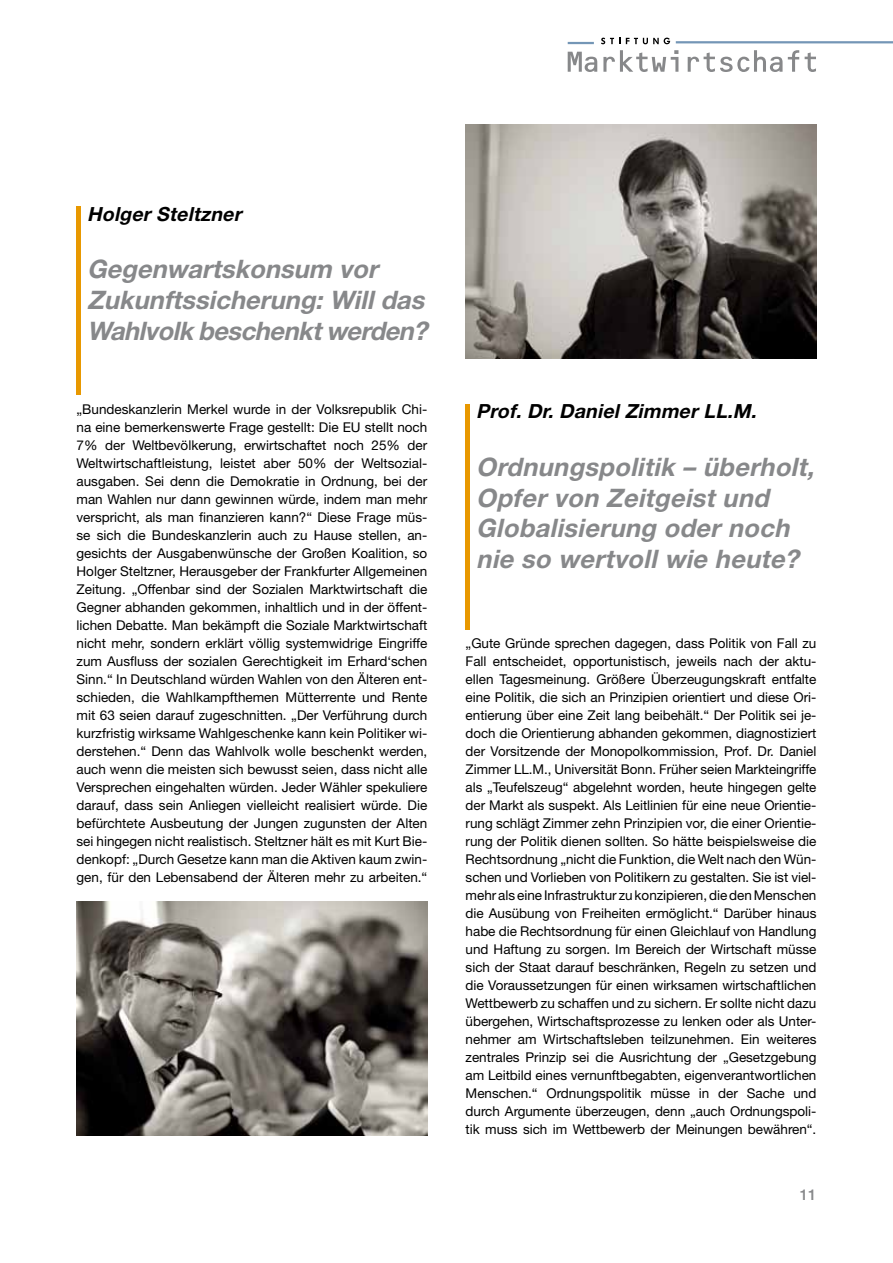
<style>
.page{position:relative;width:893px;height:1263px;background:#fff}
.page>*{position:absolute;margin:0;border:0;box-sizing:border-box;transform-origin:0 0}
.t1{font:italic 700 25.5px/30.6px "Helvetica Neue";color:#87888a}
.t2{font:italic 700 19.5px "Helvetica Neue";color:#000}
.t3{font:500 15px "Helvetica Neue";color:#87888a}
.t4{font:13.5px/18px "Helvetica Neue";color:#000;text-align:justify}
</style>
<div class="page">
<svg style="left:568px;top:52px;width:29px;height:20px"></svg>
<svg style="left:603px;top:50px;width:75px;height:22px"></svg>
<svg style="left:688px;top:50px;width:94px;height:22px"></svg>
<svg style="left:788px;top:50px;width:11px;height:22px"></svg>
<svg style="left:805px;top:52px;width:11px;height:20px"></svg>
<svg style="left:601px;top:38px;width:19px;height:6px"></svg>
<svg style="left:626px;top:38px;width:44px;height:6px"></svg>
<hr style="left:568px;top:42px;width:26px;height:2px;background:#7496b6">
<hr style="left:676px;top:41px;width:217px;height:2px;background:#7496b6">
<img style="left:466px;top:125px;width:350px;height:234px">
<hr style="left:466px;top:404px;width:4px;height:225px;background:#e89800">
<img style="left:77px;top:901px;width:350px;height:234px">
<hr style="left:77px;top:207px;width:4px;height:188px;background:#e89800">
<h2 class="t2" style="left:87px;top:202px;width:161px">HolgerSteltzner</h2>
<h1 class="t1" style="left:87px;top:253px;width:348px">Gegenwartskonsum vor<br>Zukunftssicherung:Willdas<br>Wahlvolk beschenktwerden?</h1>
<p class="t4" style="left:77px;top:400px;width:352px">„Bundeskanzlerin Merkel wurde in der Volksrepublik Chi&shy;na eine bemerkenswerte Frage gestellt: Die EU stellt noch 7% der Weltbevölkerung, erwirtschaftet noch 25% der Weltwirtschaftleistung, leistet aber 50% der Weltsozial&shy;ausgaben. Sei denn die Demokratie in Ordnung, bei der man Wahlen nur dann gewinnen würde, indem man mehr verspricht, als man finanzieren kann?“ Diese Frage müs&shy;se sich die Bundeskanzlerin auch zu Hause stellen, an&shy;gesichts der Ausgabenwünsche der Großen Koalition, so Holger Steltzner, Herausgeber der Frankfurter Allgemeinen Zeitung. „Offenbar sind der Sozialen Marktwirtschaft die Gegner abhanden gekommen, inhaltlich und in der öffent&shy;lichen Debatte. Man bekämpft die Soziale Marktwirtschaft nicht mehr, sondern erklärt völlig systemwidrige Eingriffe zum Ausfluss der sozialen Gerechtigkeit im Erhard‘schen Sinn.“ In Deutschland würden Wahlen von den Älteren ent&shy;schieden, die Wahlkampfthemen Mütterrente und Rente mit 63 seien darauf zugeschnitten. „Der Verführung durch kurzfristig wirksame Wahlgeschenke kann kein Politiker wi&shy;derstehen.“ Denn das Wahlvolk wolle beschenkt werden, auch wenn die meisten sich bewusst seien, dass nicht alle Versprechen eingehalten würden. Jeder Wähler spekuliere darauf, dass sein Anliegen vielleicht realisiert würde. Die befürchtete Ausbeutung der Jungen zugunsten der Alten sei hingegen nicht realistisch. Steltzner hält es mit Kurt Bie&shy;denkopf: „Durch Gesetze kann man die Aktiven kaum zwin&shy;gen, für den Lebensabend der Älteren mehr zu arbeiten.“</p>
<h2 class="t2" style="left:476px;top:399px;width:286px">Prof.Dr.DanielZimmerLL.M.</h2>
<h1 class="t1" style="left:476px;top:451px;width:345px">Ordnungspolitik – überholt,<br>Opfervon Zeitgeistund<br>Globalisierung odernoch nie so wertvollwie heute?</h1>
<p class="t4" style="left:466px;top:634px;width:352px">„Gute Gründe sprechen dagegen, dass Politik von Fall zu Fall entscheidet, opportunistisch, jeweils nach der aktu&shy;ellen Tagesmeinung. Größere Überzeugungskraft entfalte eine Politik, die sich an Prinzipien orientiert und diese Ori&shy;entierung über eine Zeit lang beibehält.“ Der Politik sei je&shy;doch die Orientierung abhanden gekommen, diagnostiziert der Vorsitzende der Monopolkommission, Prof. Dr. Daniel Zimmer LL.M., Universität Bonn. Früher seien Markteingriffe als „Teufelszeug“ abgelehnt worden, heute hingegen gelte der Markt als suspekt. Als Leitlinien für eine neue Orientie&shy;rung schlägt Zimmer zehn Prinzipien vor, die einer Orientie&shy;rung der Politik dienen sollten. So hätte beispielsweise die Rechtsordnung „nicht die Funktion, die Welt nach den Wün&shy;schen und Vorlieben von Politikern zu gestalten. Sie ist viel&shy;mehr als eine Infrastruktur zu konzipieren, die den Menschen die Ausübung von Freiheiten ermöglicht.“ Darüber hinaus habe die Rechtsordnung für einen Gleichlauf von Handlung und Haftung zu sorgen. Im Bereich der Wirtschaft müsse sich der Staat darauf beschränken, Regeln zu setzen und die Voraussetzungen für einen wirksamen wirtschaftlichen Wettbewerb zu schaffen und zu sichern. Er sollte nicht dazu übergehen, Wirtschaftsprozesse zu lenken oder als Unter&shy;nehmer am Wirtschaftsleben teilzunehmen. Ein weiteres zentrales Prinzip sei die Ausrichtung der „Gesetzgebung am Leitbild eines vernunftbegabten, eigenverantwortlichen Menschen.“ Ordnungspolitik müsse in der Sache und durch Argumente überzeugen, denn „auch Ordnungspoli&shy;tik muss sich im Wettbewerb der Meinungen bewähren“.</p>
<p class="t3" style="left:800px;top:1186px;width:18px">11</p>
</div>
